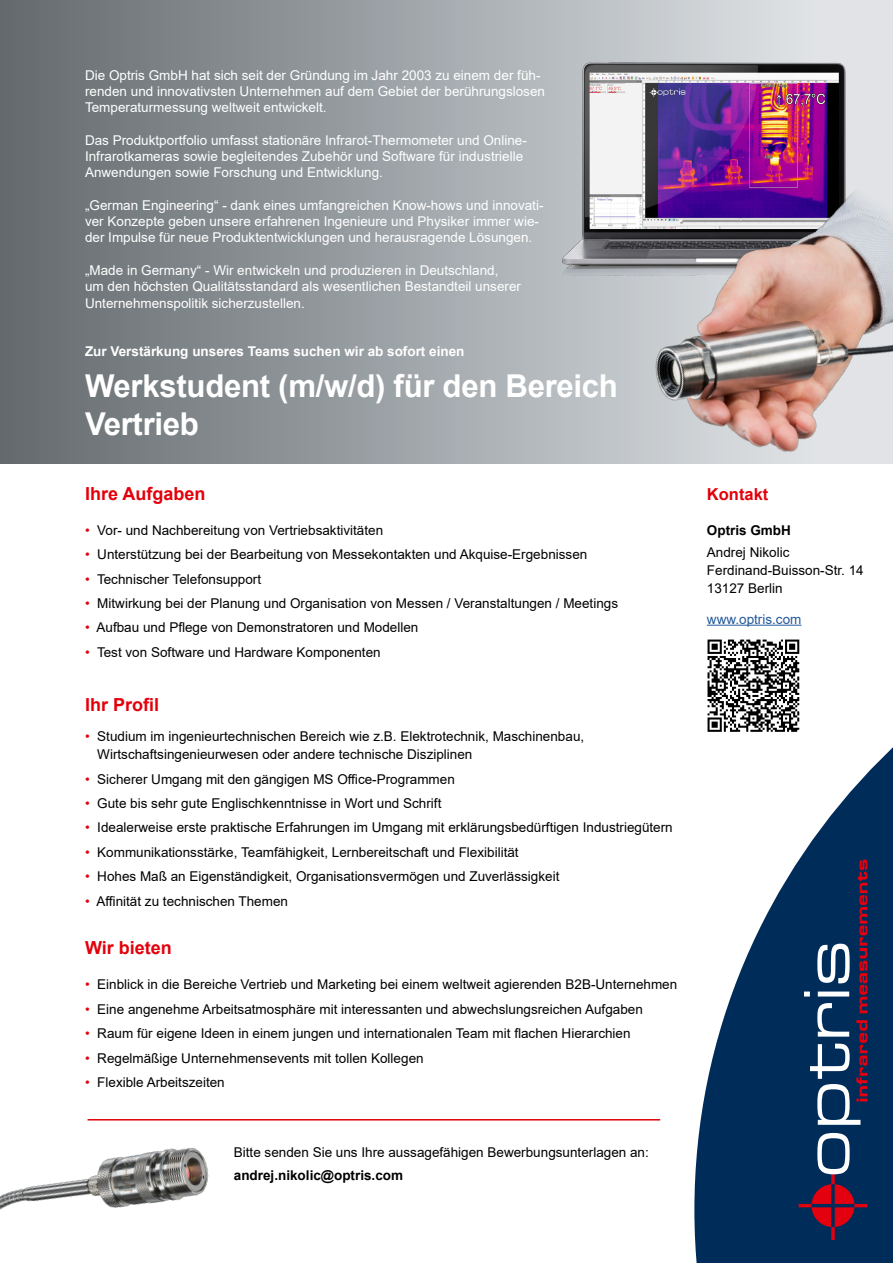
<style>
.page{position:relative;width:893px;height:1263px;background:#fff}
.page>*{position:absolute;margin:0;border:0;box-sizing:border-box;transform-origin:0 0}
.t1{font:700 31.5px/38.5px "Arial";letter-spacing:-.01em;color:#fff}
.t2{font:700 18px "Arial";color:#e3000b}
.t3{font:700 16.5px "Arial";color:#e3000b}
.t4{font:13.5px/18px "Arial";color:#000}
.t5{font:13.5px/16.2px "Arial";color:#fff}
.t6{font:700 13.5px "Arial";color:#fff}
.t7{font:700 13.5px "Arial";color:#000}
.t8{font:13.5px "Arial";color:#22599b}
.s1{color:#e3000b}
</style>
<div class="page">
<svg style="left:694px;top:747px;width:199px;height:516px;fill:#002c5a"></svg>
<div style="left:0;top:0;width:893px;height:464px;background:linear-gradient(to right,#626a6d,#eaedf1)"></div>
<svg style="left:799px;top:1133px;width:68px;height:107px;background:#3c3358"></svg>
<svg style="left:804px;top:859px;width:63px;height:266px;background:#2f446a"></svg>
<hr style="left:707px;top:625px;width:94px;height:1px;background:#22599b">
<hr style="left:88px;top:1119px;width:572px;height:1px;background:#e3000b">
<img style="left:551px;top:53px;width:323px;height:233px">
<img style="left:560px;top:53px;width:310px;height:214px">
<img style="left:606px;top:105px;width:287px;height:359px">
<img style="left:707px;top:639px;width:93px;height:93px">
<img style="left:0;top:1120px;width:216px;height:90px">
<p class="t5" style="left:85px;top:67px;width:461px">Die Optris GmbH hat sich seit der Gründung im Jahr 2003 zu einem der füh&shy;renden und innovativsten Unternehmen auf dem Gebiet der berührungslosen<br>Temperaturmessung weltweit entwickelt.</p>
<p class="t5" style="left:85px;top:132px;width:443px">Das Produktportfolio umfasst stationäre Infrarot-Thermometer und Online-<br>Infrarotkameras sowie begleitendes Zubehör und Software für industrielle<br>Anwendungen sowie Forschung und Entwicklung.</p>
<p class="t5" style="left:85px;top:197px;width:460px">„German Engineering“ - dank eines umfangreichen Know-hows und innovati&shy;ver Konzepte geben unsere erfahrenen Ingenieure und Physiker immer wie&shy;der Impulse für neue Produktentwicklungen und herausragende Lösungen.</p>
<p class="t5" style="left:85px;top:262px;width:437px">„Made in Germany“ - Wir entwickeln und produzieren in Deutschland,<br>um den höchsten Qualitätsstandard als wesentlichen Bestandteil unserer<br>Unternehmenspolitik sicherzustellen.</p>
<p class="t6" style="left:85px;top:341px;width:381px">Zur Verstärkung unseres Teams suchen wir ab sofort einen</p>
<h1 class="t1" style="left:85px;top:367px;width:534px">Werkstudent (m/w/d) für den Bereich<br>Vertrieb</h1>
<h2 class="t2" style="left:85px;top:481px;width:122px">Ihre Aufgaben</h2>
<p class="t4" style="left:85px;top:521px;width:300px"><span class="s1">•</span> Vor- und Nachbereitung von Vertriebsaktivitäten</p>
<p class="t4" style="left:85px;top:545px;width:504px"><span class="s1">•</span> Unterstützung bei der Bearbeitung von Messekontakten und Akquise-Ergebnissen</p>
<p class="t4" style="left:85px;top:570px;width:178px"><span class="s1">•</span> Technischer Telefonsupport</p>
<p class="t4" style="left:85px;top:594px;width:535px"><span class="s1">•</span> Mitwirkung bei der Planung und Organisation von Messen / Veranstaltungen / Meetings</p>
<p class="t4" style="left:85px;top:618px;width:335px"><span class="s1">•</span> Aufbau und Pflege von Demonstratoren und Modellen</p>
<p class="t4" style="left:85px;top:643px;width:297px"><span class="s1">•</span> Test von Software und Hardware Komponenten</p>
<h2 class="t2" style="left:85px;top:691px;width:76px">Ihr Profil</h2>
<p class="t4" style="left:97px;top:727px;width:488px;text-indent:-12px"><span class="s1">•</span> Studium im ingenieurtechnischen Bereich wie z.B. Elektrotechnik, Maschinenbau,<br>Wirtschaftsingenieurwesen oder andere technische Disziplinen</p>
<p class="t4" style="left:85px;top:770px;width:371px"><span class="s1">•</span> Sicherer Umgang mit den gängigen MS Office-Programmen</p>
<p class="t4" style="left:85px;top:794px;width:358px"><span class="s1">•</span> Gute bis sehr gute Englischkenntnisse in Wort und Schrift</p>
<p class="t4" style="left:85px;top:819px;width:589px"><span class="s1">•</span> Idealerweise erste praktische Erfahrungen im Umgang mit erklärungsbedürftigen Industriegütern</p>
<p class="t4" style="left:85px;top:843px;width:435px"><span class="s1">•</span> Kommunikationsstärke, Teamfähigkeit, Lernbereitschaft und Flexibilität</p>
<p class="t4" style="left:85px;top:867px;width:476px"><span class="s1">•</span> Hohes Maß an Eigenständigkeit, Organisationsvermögen und Zuverlässigkeit</p>
<p class="t4" style="left:85px;top:892px;width:205px"><span class="s1">•</span> Affinität zu technischen Themen</p>
<h2 class="t2" style="left:85px;top:935px;width:88px">Wir bieten</h2>
<p class="t4" style="left:85px;top:975px;width:594px"><span class="s1">•</span> Einblick in die Bereiche Vertrieb und Marketing bei einem weltweit agierenden B2B-Unternehmen</p>
<p class="t4" style="left:85px;top:1000px;width:559px"><span class="s1">•</span> Eine angenehme Arbeitsatmosphäre mit interessanten und abwechslungsreichen Aufgaben</p>
<p class="t4" style="left:85px;top:1024px;width:547px"><span class="s1">•</span> Raum für eigene Ideen in einem jungen und internationalen Team mit flachen Hierarchien</p>
<p class="t4" style="left:85px;top:1049px;width:340px"><span class="s1">•</span> Regelmäßige Unternehmensevents mit tollen Kollegen</p>
<p class="t4" style="left:85px;top:1073px;width:141px"><span class="s1">•</span> Flexible Arbeitszeiten</p>
<p class="t4" style="left:234px;top:1143px;width:416px">Bitte senden Sie uns Ihre aussagefähigen Bewerbungsunterlagen an:</p>
<p class="t7" style="left:234px;top:1165px;width:171px">andrej.nikolic@optris.com</p>
<p class="t3" style="left:707px;top:482px;width:63px">Kontakt</p>
<p class="t7" style="left:707px;top:520px;width:86px">Optris GmbH</p>
<p class="t4" style="left:707px;top:543px;width:158px">Andrej Nikolic<br>Ferdinand-Buisson-Str. 14<br>13127 Berlin</p>
<p class="t8" style="left:707px;top:610px;width:96px">www.optris.com</p>
</div>
